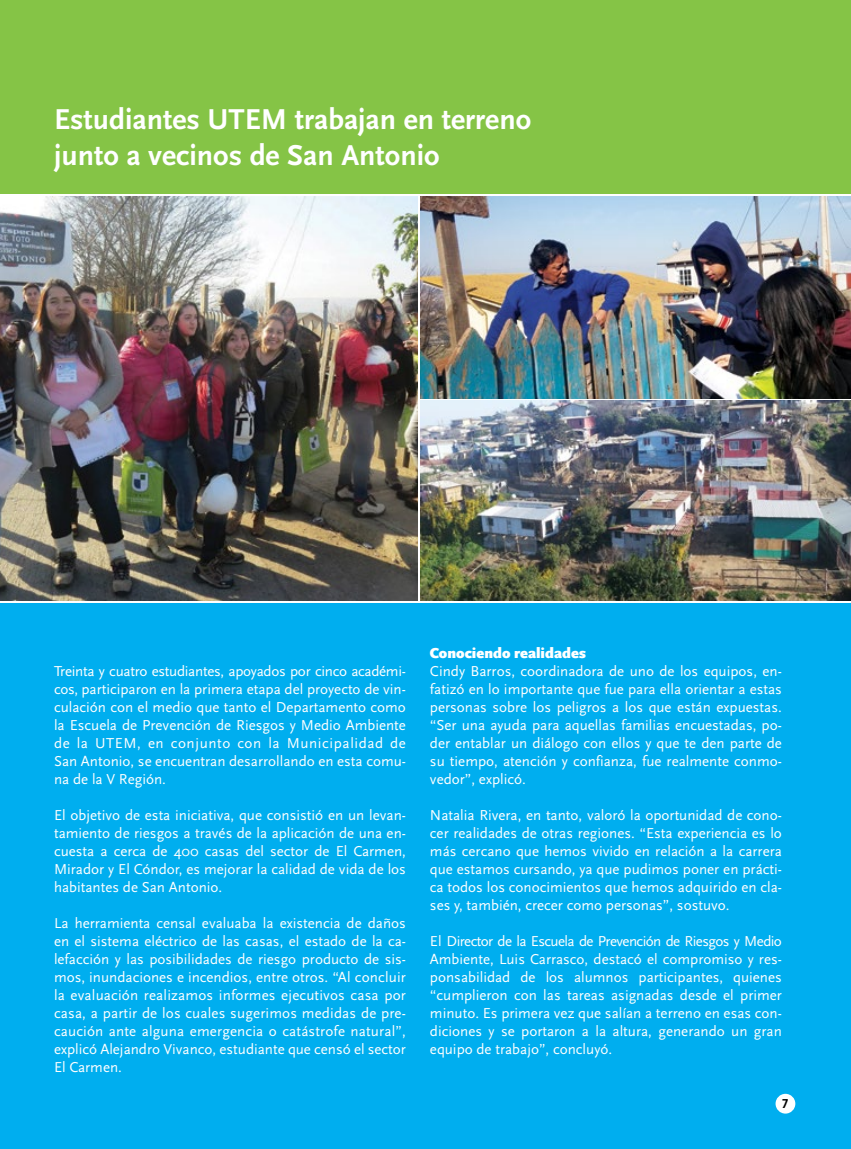
<style>
.page{position:relative;width:851px;height:1149px;background:#fff}
.page>*{position:absolute;margin:0;border:0;box-sizing:border-box;transform-origin:0 0}
.t1{font:30px/36px "Scala Sans Bold LF";color:#fff}
.t2{font:15px/18px "Scala Sans OT";color:#fff;text-align:justify}
.t3{font:900 15px "Scala Sans OT";color:#fff}
.t4{font:13.5px "Scala Sans Bold LF";color:#000}
</style>
<div class="page">
<div style="left:0;top:0;width:850px;height:193px;background:#85c446"></div>
<div style="left:0;top:603px;width:850px;height:545px;background:#00aeef"></div>
<img style="left:0;top:196px;width:418px;height:404px">
<img style="left:421px;top:196px;width:429px;height:202px">
<img style="left:421px;top:400px;width:429px;height:200px">
<div style="left:775px;top:1093px;width:20px;height:20px;background:#fff;border-radius:50%"></div>
<h1 class="t1" style="left:54px;top:102px;width:478px">Estudiantes UTEM trabajan en terreno junto a vecinos de San Antonio</h1>
<p class="t2" style="left:54px;top:661px;width:353px">Treinta y cuatro estudiantes, apoyados por cinco académi&shy;cos, participaron en la primera etapa del proyecto de vin&shy;culación con el medio que tanto el Departamento como la Escuela de Prevención de Riesgos y Medio Ambiente de la UTEM, en conjunto con la Municipalidad de San Antonio, se encuentran desarrollando en esta comu&shy;na de la V Región.</p>
<p class="t2" style="left:54px;top:805px;width:353px">El objetivo de esta iniciativa, que consistió en un levan&shy;tamiento de riesgos a través de la aplicación de una en&shy;cuesta a cerca de 400 casas del sector de El Carmen, Mirador y El Cóndor, es mejorar la calidad de vida de los habitantes de San Antonio.</p>
<p class="t2" style="left:54px;top:913px;width:353px">La herramienta censal evaluaba la existencia de daños en el sistema eléctrico de las casas, el estado de la ca&shy;lefacción y las posibilidades de riesgo producto de sis&shy;mos, inundaciones e incendios, entre otros. “Al concluir la evaluación realizamos informes ejecutivos casa por casa, a partir de los cuales sugerimos medidas de pre&shy;caución ante alguna emergencia o catástrofe natural”, explicó Alejandro Vivanco, estudiante que censó el sector El Carmen.</p>
<p class="t3" style="left:430px;top:644px;width:158px">Conociendo realidades</p>
<p class="t2" style="left:430px;top:661px;width:353px">Cindy Barros, coordinadora de uno de los equipos, en&shy;fatizó en lo importante que fue para ella orientar a estas personas sobre los peligros a los que están expuestas. “Ser una ayuda para aquellas familias encuestadas, po&shy;der entablar un diálogo con ellos y que te den parte de su tiempo, atención y confianza, fue realmente conmo&shy;vedor”, explicó.</p>
<p class="t2" style="left:430px;top:805px;width:353px">Natalia Rivera, en tanto, valoró la oportunidad de cono&shy;cer realidades de otras regiones. “Esta experiencia es lo más cercano que hemos vivido en relación a la carrera que estamos cursando, ya que pudimos poner en prácti&shy;ca todos los conocimientos que hemos adquirido en cla&shy;ses y, también, crecer como personas”, sostuvo.</p>
<p class="t2" style="left:430px;top:931px;width:353px">El Director de la Escuela de Prevención de Riesgos y Medio Ambiente, Luis Carrasco, destacó el compromiso y res&shy;ponsabilidad de los alumnos participantes, quienes “cumplieron con las tareas asignadas desde el primer minuto. Es primera vez que salían a terreno en esas con&shy;diciones y se portaron a la altura, generando un gran equipo de trabajo”, concluyó.</p>
<p class="t4" style="left:781px;top:1095px;width:8px">7</p>
</div>
